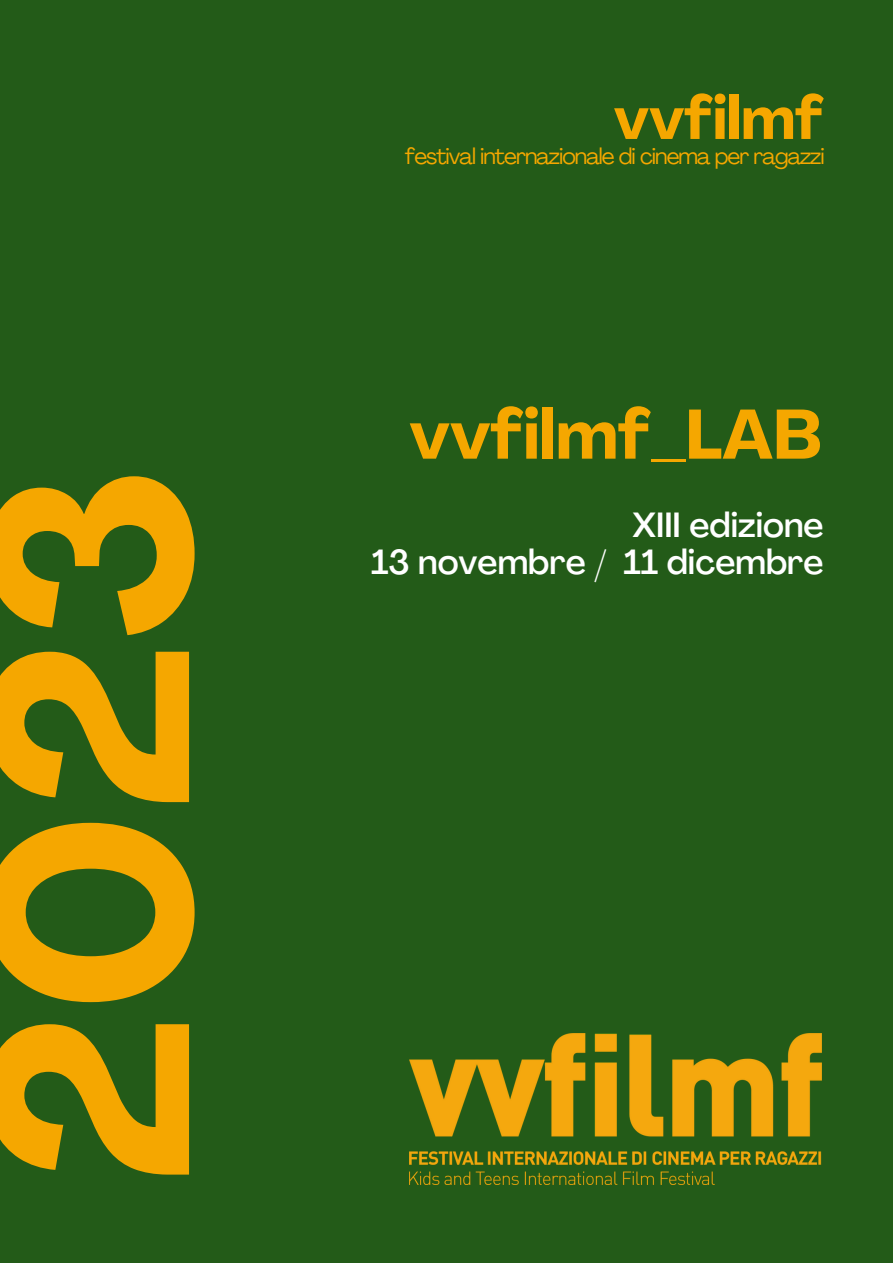
<style>
.page{position:relative;width:893px;height:1264px;background:#fff}
.page>*{position:absolute;margin:0;border:0;box-sizing:border-box;transform-origin:0 0}
.t1{font:700 276.15px "Agrandir";color:#f5a700}
.t2{font:700 69px "Agrandir";color:#f5a700}
.t3{font:700 60px "Agrandir";color:#f5a700}
.t4{font:500 34.5px "Agrandir";color:#fff}
.t5{font:22.5px "Agrandir";letter-spacing:-.045em;color:#f5a700}
</style>
<div class="page">
<div style="left:0;top:0;width:892px;height:1262px;background:#235b18"></div>
<img style="left:410px;top:1033px;width:411px;height:151px">
<p class="t1" style="left:-18px;top:1184px;width:719px;rotate:-90deg">2023</p>
<p class="t3" style="left:613px;top:94px;width:211px">vvfilmf</p>
<p class="t5" style="left:405px;top:147px;width:421px">festival internazionale di cinema per ragazzi</p>
<p class="t2" style="left:409px;top:407px;width:414px">vvfilmf_LAB</p>
<p class="t4" style="left:632px;top:511px;width:193px">XIII edizione</p>
<p class="t4" style="left:371px;top:548px;width:454px">13 novembre / 11 dicembre</p>
</div>
